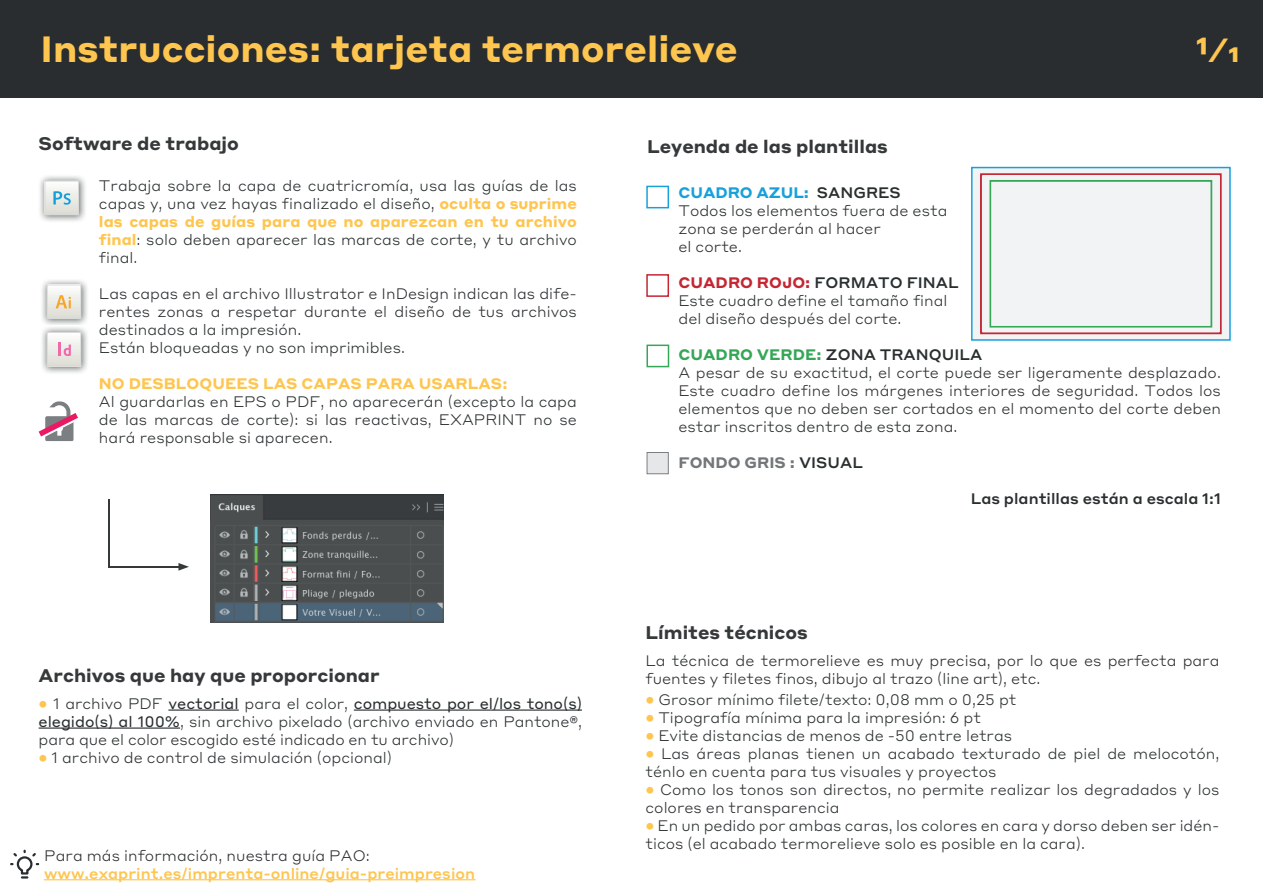
<style>
.page{position:relative;width:1263px;height:893px;background:#fff}
.page>*{position:absolute;margin:0;border:0;box-sizing:border-box;transform-origin:0 0}
.t1{font:700 36px "Styrene A";letter-spacing:.005em;color:#fec54f}
.t2{font:700 33px "Styrene A";color:#fec54f}
.t3{font:700 33px "Styrene A";color:#fec550}
.t4{font:700 18px "Styrene A";color:#36393a}
.t5{font:300 15px/18px "Styrene A";color:#292e2f}
.t6{font:500 15px "Styrene A";letter-spacing:.005em;color:#fec54f}
.t7{font:700 15px "Styrene A";letter-spacing:.005em;color:#fec54f}
.t8{font:500 15px "Styrene A";color:#292e2f}
.t9{font:700 15px "Styrene A";color:#747779}
.s1{color:#fec54f}
.s2{font-weight:700;color:#fec54f}
.s3{font-weight:400}
.s4{font-weight:700;color:#17a1db}
.s5{font-weight:500}
.s6{font-weight:700;color:#c42633}
.s7{font-weight:700;color:#36a657}
.s8{font-weight:500;color:#292e2f}
</style>
<div class="page">
<hr style="left:168px;top:709px;width:71px;height:2px;background:#292e2f">
<hr style="left:354px;top:709px;width:228px;height:2px;background:#292e2f">
<hr style="left:39px;top:727px;width:141px;height:2px;background:#292e2f">
<div style="left:0;top:0;width:1263px;height:98px;background:#292d2f"></div>
<hr style="left:108px;top:499px;width:1px;height:67px;background:#36393a">
<hr style="left:108px;top:566px;width:73px;height:2px;background:#36393a">
<svg style="left:178px;top:563px;width:11px;height:8px"></svg>
<svg style="left:39px;top:401px;width:39px;height:40px"></svg>
<img style="left:42px;top:280px;width:46px;height:93px">
<img style="left:49px;top:287px;width:30px;height:30px">
<div style="left:47px;top:285px;width:34px;height:34px;border:1px solid #d7d9d8"></div>
<svg style="left:56px;top:295px;width:15px;height:13px"></svg>
<img style="left:40px;top:176px;width:45px;height:45px">
<img style="left:47px;top:183px;width:30px;height:30px">
<div style="left:45px;top:181px;width:34px;height:34px;border:1px solid #d7d9d8"></div>
<svg style="left:53px;top:191px;width:18px;height:14px"></svg>
<img style="left:211px;top:495px;width:232px;height:128px">
<img style="left:49px;top:334px;width:30px;height:30px">
<div style="left:47px;top:332px;width:34px;height:34px;border:1px solid #d7d9d8"></div>
<hr style="left:58px;top:342px;width:3px;height:14px;background:#f16aa8">
<svg style="left:64px;top:344px;width:7px;height:12px"></svg>
<svg style="left:10px;top:849px;width:30px;height:30px"></svg>
<hr style="left:44px;top:879px;width:431px;height:1px;background:#fec54f">
<div style="left:646px;top:186px;width:23px;height:22px;border:2px solid #17a1db"></div>
<div style="left:646px;top:274px;width:23px;height:23px;border:2px solid #c42633"></div>
<div style="left:646px;top:345px;width:23px;height:22px;border:2px solid #36a657"></div>
<div style="left:971px;top:167px;width:260px;height:174px;background:#f2f3f4;border:2px solid #17a1db"></div>
<div style="left:981px;top:174px;width:240px;height:159px;border:2px solid #c42633;border-radius:2px"></div>
<div style="left:980px;top:173px;width:242px;height:161px;border:2px solid #c42633"></div>
<div style="left:989px;top:180px;width:223px;height:148px;border:2px solid #36a657"></div>
<div style="left:647px;top:452px;width:21px;height:22px;background:#e6e7e9;border:1px solid #7c7f81"></div>
<h1 class="t1" style="left:40px;top:19px;width:699px">Instrucciones: tarjeta termorelieve</h1>
<h2 class="t3" style="left:1196px;top:21px;width:45px">1⁄<span class="s1">1</span></h2>
<h1 class="t1" style="left:184px;top:19px;width:21px">t</h1>
<h1 class="t1" style="left:263px;top:19px;width:484px">s : Cart rie Lette Press</h1>
<h2 class="t2" style="left:1207px;top:21px;width:44px">1⁄1</h2>
<p class="t4" style="left:39px;top:128px;width:202px">Software de trabajo</p>
<p class="t5" style="left:99px;top:175px;width:479px;text-align:justify">Trabaja sobre la capa de cuatricromía, usa las guías de las capas y, una vez hayas finalizado el diseño, <span class="s2">oculta o suprime las capas de guías para que no aparezcan en tu archivo final</span>: solo deben aparecer las marcas de corte, y tu archivo final.</p>
<p class="t5" style="left:99px;top:283px;width:479px">Las capas en el archivo Illustrator e InDesign indican las dife&shy;rentes zonas a respetar durante el diseño de tus archivos destinados a la impresión.<br>Están bloqueadas y no son imprimibles.</p>
<p class="t7" style="left:99px;top:371px;width:410px">NO DESBLOQUEES LAS CAPAS PARA USARLAS:</p>
<p class="t5" style="left:99px;top:391px;width:479px;text-align:justify">Al guardarlas en EPS o PDF, no aparecerán (excepto la capa de las marcas de corte): si las reactivas, EXAPRINT no se hará responsable si aparecen.</p>
<p class="t4" style="left:39px;top:660px;width:342px">Archivos que hay que proporcionar</p>
<p class="t5" style="left:39px;top:693px;width:545px;text-align:justify"><span class="s2">•</span> 1 archivo PDF <span class="s3">vectorial</span> para el color, <span class="s3">compuesto por el/los tono(s) elegido(s) al 100%</span>, sin archivo pixelado (archivo enviado en Pantone®, para que el color escogido esté indicado en tu archivo)</p>
<p class="t5" style="left:39px;top:747px;width:355px"><span class="s2">•</span> 1 archivo de control de simulación (opcional)</p>
<p class="t5" style="left:44px;top:845px;width:327px">Para más información, nuestra guía PAO:</p>
<p class="t6" style="left:44px;top:860px;width:432px">www.exaprint.es/imprenta-online/guia-preimpresion</p>
<p class="t4" style="left:647px;top:131px;width:242px">Leyenda de las plantillas</p>
<p class="t5" style="left:678px;top:183px;width:270px"><span class="s4">CUADRO AZUL:</span> <span class="s5">SANGRES<br></span>Todos los elementos fuera de esta zona se perderán al hacer<br>el corte.</p>
<p class="t5" style="left:678px;top:273px;width:282px"><span class="s6">CUADRO ROJO:</span> <span class="s5">FORMATO FINAL<br></span>Este cuadro define el tamaño final del diseño después del corte.</p>
<p class="t5" style="left:678px;top:345px;width:544px"><span class="s7">CUADRO VERDE:</span> <span class="s5">ZONA TRANQUILA<br></span>A pesar de su exactitud, el corte puede ser ligeramente desplazado.<br>Este cuadro define los márgenes interiores de seguridad. Todos los elementos que no deben ser cortados en el momento del corte deben estar inscritos dentro de esta zona.</p>
<p class="t9" style="left:678px;top:450px;width:186px">FONDO GRIS : <span class="s8">VISUAL</span></p>
<p class="t8" style="left:971px;top:486px;width:252px">Las plantillas están a escala 1:1</p>
<p class="t4" style="left:645px;top:617px;width:164px">Límites técnicos</p>
<p class="t5" style="left:645px;top:650px;width:575px">La técnica de termorelieve es muy precisa, por lo que es perfecta para fuentes y filetes finos, dibujo al trazo (line art), etc.</p>
<p class="t5" style="left:645px;top:689px;width:372px"><span class="s2">•</span> Grosor mínimo filete/texto: 0,08 mm o 0,25 pt</p>
<p class="t5" style="left:645px;top:707px;width:337px"><span class="s2">•</span> Tipografía mínima para la impresión: 6 pt</p>
<p class="t5" style="left:645px;top:725px;width:368px"><span class="s2">•</span> Evite distancias de menos de -50 entre letras</p>
<p class="t5" style="left:645px;top:743px;width:575px"><span class="s2">•</span> Las áreas planas tienen un acabado texturado de piel de melocotón, ténlo en cuenta para tus visuales y proyectos</p>
<p class="t5" style="left:645px;top:779px;width:575px"><span class="s2">•</span> Como los tonos son directos, no permite realizar los degradados y los colores en transparencia</p>
<p class="t5" style="left:645px;top:815px;width:575px"><span class="s2">•</span> En un pedido por ambas caras, los colores en cara y dorso deben ser idén&shy;ticos (el acabado termorelieve solo es posible en la cara).</p>
</div>
